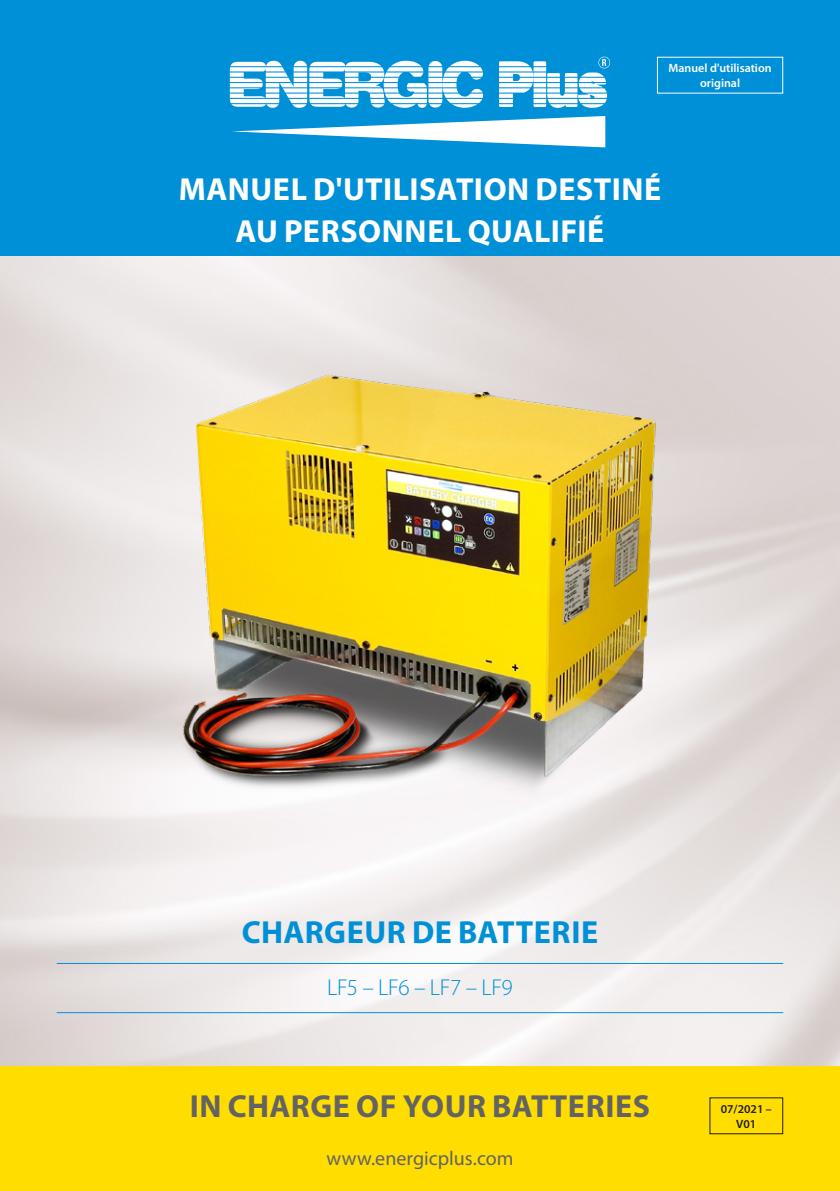
<style>
.page{position:relative;width:840px;height:1191px;background:#fff}
.page>*{position:absolute;margin:0;border:0;box-sizing:border-box;transform-origin:0 0}
.H1_cover{font:700 32px/42px "Myriad Pro";letter-spacing:.015em;color:#fff;text-align:center}
.H2_cover{font:700 32px "Myriad Pro";letter-spacing:.015em;color:#646363}
.H2_cover-2{font:700 32px "Myriad Pro";letter-spacing:.015em;color:#0090d7}
.H3_cover{font:300 23px "Myriad Pro";letter-spacing:-.015em;color:#0090d7}
.t1{font:20px "Myriad Pro";color:#646363}
.t2{font:600 12px/14.6px "Myriad Pro";color:#fff;text-align:center}
.t3{font:600 12px/14.6px "Myriad Pro";color:#1d1d1b;text-align:center}
</style>
<div class="page">
<img style="left:0;top:255px;width:839px;height:811px">
<div style="left:0;top:1066px;width:839px;height:125px;background:#fd0"></div>
<div style="left:0;top:0;width:839px;height:255px;background:#0090d7"></div>
<svg style="left:232px;top:116px;width:373px;height:31px"></svg>
<svg style="left:230px;top:57px;width:379px;height:51px"></svg>
<img style="left:172px;top:367px;width:496px;height:428px">
<hr style="left:57px;top:963px;width:725px;height:1px;background:#0090d7">
<hr style="left:57px;top:1012px;width:725px;height:1px;background:#0090d7">
<p class="t2" style="left:668px;top:61px;width:105px">Manuel d'utilisation original</p>
<p class="H1_cover" style="left:178px;top:168px;width:484px">MANUEL D'UTILISATION DESTINÉ<br>AU PERSONNEL QUALIFIÉ</p>
<p class="H2_cover-2" style="left:242px;top:914px;width:358px">CHARGEUR DE BATTERIE</p>
<p class="H3_cover" style="left:327px;top:974px;width:187px">LF5 – LF6 – LF7 – LF9</p>
<p class="H2_cover" style="left:190px;top:1087px;width:461px">IN CHARGE OF YOUR BATTERIES</p>
<p class="t1" style="left:326px;top:1147px;width:188px">www.energicplus.com</p>
<p class="t3" style="left:720px;top:1101px;width:53px">07/2021 –<br>V01</p>
</div>
